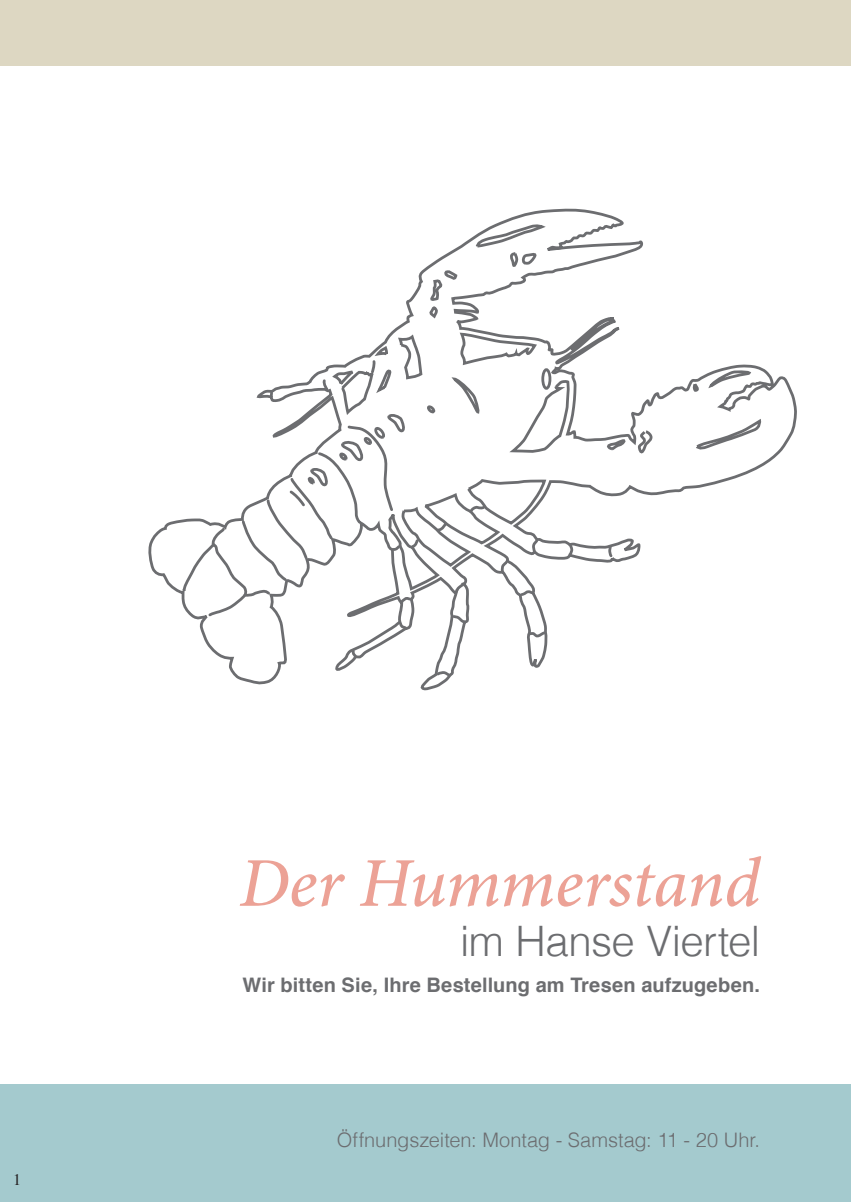
<style>
.page{position:relative;width:851px;height:1202px;background:#fff}
.page>*{position:absolute;margin:0;border:0;box-sizing:border-box;transform-origin:0 0}
.t1{font:italic 500 70px "Minion Pro";letter-spacing:-.01em;color:#eca296}
.t2{font:300 42px "Helvetica";letter-spacing:-.015em;color:#6c6d70}
.t3{font:700 20px "Helvetica";letter-spacing:.01em;color:#6c6d70}
.t4{font:300 20px "Helvetica";letter-spacing:-.005em;color:#6c6d70}
.t5{font:16px "Times";color:#231f20}
</style>
<div class="page">
<div style="left:0;top:0;width:850px;height:66px;background:#ddd7c2"></div>
<div style="left:0;top:1084px;width:850px;height:118px;background:#a4cace"></div>
<svg style="left:148px;top:208px;width:649px;height:483px"></svg>
<div style="left:541px;top:368px;width:10px;height:22px;border:3px solid #6c6d70;border-radius:50%"></div>
<svg style="left:707px;top:367px;width:49px;height:22px"></svg>
<svg style="left:473px;top:225px;width:71px;height:43px"></svg>
<svg style="left:693px;top:421px;width:69px;height:32px"></svg>
<svg style="left:607px;top:440px;width:19px;height:12px"></svg>
<svg style="left:636px;top:428px;width:16px;height:26px"></svg>
<svg style="left:690px;top:380px;width:8px;height:15px"></svg>
<svg style="left:428px;top:268px;width:30px;height:52px"></svg>
<svg style="left:531px;top:538px;width:8px;height:15px"></svg>
<svg style="left:567px;top:543px;width:7px;height:14px"></svg>
<svg style="left:498px;top:559px;width:12px;height:14px"></svg>
<svg style="left:519px;top:588px;width:15px;height:9px"></svg>
<svg style="left:434px;top:671px;width:17px;height:7px"></svg>
<svg style="left:527px;top:630px;width:20px;height:10px"></svg>
<svg style="left:606px;top:545px;width:8px;height:15px"></svg>
<svg style="left:351px;top:648px;width:7px;height:11px"></svg>
<svg style="left:181px;top:358px;width:306px;height:273px"></svg>
<p class="t5" style="left:13px;top:1165px;width:10px">1</p>
<h1 class="t1" style="left:239px;top:835px;width:522px">Der Hummerstand</h1>
<h2 class="t2" style="left:460px;top:905px;width:301px">im Hanse Viertel</h2>
<p class="t3" style="left:242px;top:968px;width:519px">Wir bitten Sie, Ihre Bestellung am Tresen aufzugeben.</p>
<p class="t4" style="left:337px;top:1123px;width:425px">Öffnungszeiten: Montag - Samstag: 11 - 20 Uhr.</p>
</div>
